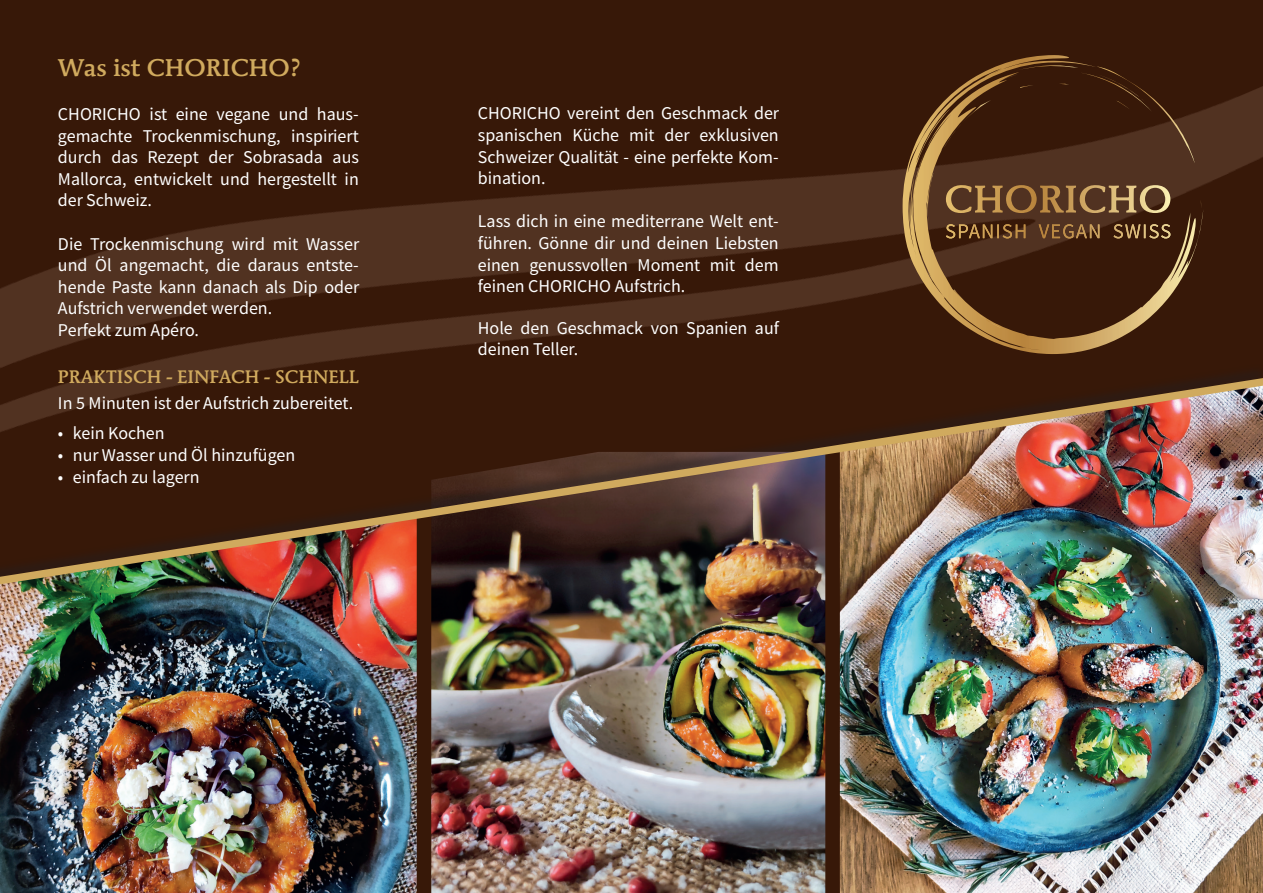
<style>
.page{position:relative;width:1263px;height:893px;background:#fff}
.page>*{position:absolute;margin:0;border:0;box-sizing:border-box;transform-origin:0 0}
.t1{font:500 24px "Mendoza Roman Std";color:#d0aa5e}
.t2{font:18px/21.6px "Source Sans Variable";color:#fff;text-align:justify}
.t3{font:500 18px "Mendoza Roman Std";color:#d0aa5e}
</style>
<div class="page">
<img style="left:0;top:0;width:1263px;height:843px">
<svg style="left:902px;top:79px;width:301px;height:275px;background:#56351c"></svg>
<svg style="left:954px;top:289px;width:48px;height:39px;background:#6f4a24"></svg>
<svg style="left:944px;top:96px;width:47px;height:51px;background:#603e1e"></svg>
<svg style="left:1001px;top:65px;width:194px;height:98px;background:#40200f"></svg>
<svg style="left:946px;top:224px;width:224px;height:14px;background:#6e4c2a"></svg>
<svg style="left:946px;top:185px;width:224px;height:28px;background:#805e3a"></svg>
<img style="left:0;top:591px;width:417px;height:302px">
<img style="left:840px;top:591px;width:423px;height:302px">
<img style="left:431px;top:591px;width:394px;height:302px">
<div style="left:0;top:364px;width:1263px;height:226px;background:#231f20;opacity:.65"></div>
<img style="left:0;top:371px;width:1263px;height:220px">
<h1 class="t1" style="left:58px;top:53px;width:244px">Was ist CHORICHO?</h1>
<p class="t2" style="left:58px;top:103px;width:303px">CHORICHO ist eine vegane und haus&shy;gemachte Trockenmischung, inspiriert durch das Rezept der Sobrasada aus Mallorca, entwickelt und hergestellt in der Schweiz.</p>
<p class="t2" style="left:58px;top:233px;width:303px;text-align:left">Die Trockenmischung wird mit Wasser und Öl angemacht, die daraus entste&shy;hende Paste kann danach als Dip oder<br>Aufstrich verwendet werden.<br>Perfekt zum Apéro.</p>
<p class="t3" style="left:58px;top:366px;width:302px">PRAKTISCH - EINFACH - SCHNELL</p>
<p class="t2" style="left:58px;top:393px;width:297px">In 5 Minuten ist der Aufstrich zubereitet.</p>
<p class="t2" style="left:58px;top:423px;width:108px">• kein Kochen</p>
<p class="t2" style="left:58px;top:444px;width:239px">• nur Wasser und Öl hinzufügen</p>
<p class="t2" style="left:58px;top:466px;width:143px">• einfach zu lagern</p>
<p class="t2" style="left:478px;top:103px;width:303px">CHORICHO vereint den Geschmack der spanischen Küche mit der exklusiven Schweizer Qualität - eine perfekte Kom&shy;bination.</p>
<p class="t2" style="left:478px;top:211px;width:302px">Lass dich in eine mediterrane Welt ent&shy;führen. Gönne dir und deinen Liebsten einen genussvollen Moment mit dem feinen CHORICHO Aufstrich.</p>
<p class="t2" style="left:478px;top:317px;width:303px">Hole den Geschmack von Spanien auf deinen Teller.</p>
</div>
